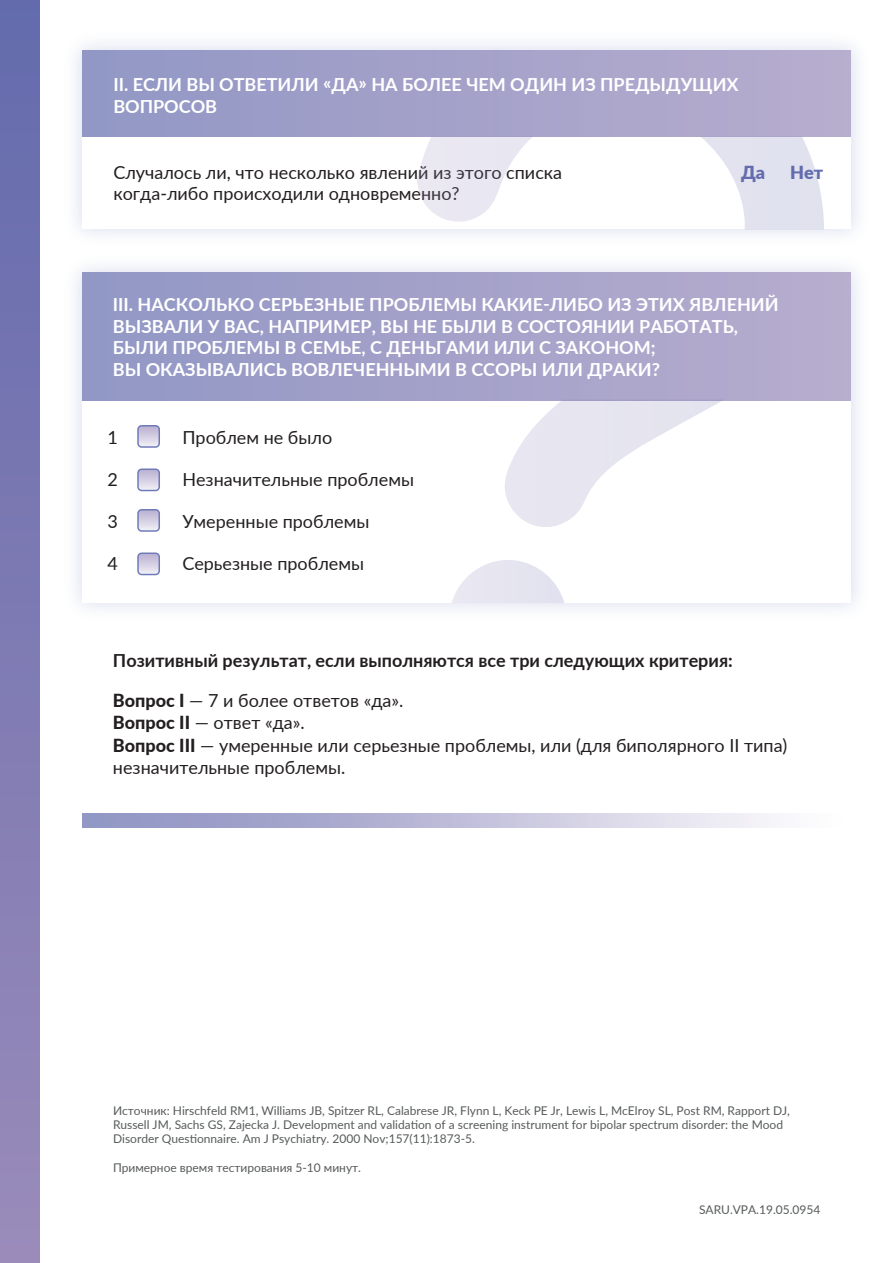
<style>
.page{position:relative;width:893px;height:1263px;background:#fff}
.page>*{position:absolute;margin:0;border:0;box-sizing:border-box;transform-origin:0 0}
.t1{font:18px/22.5px "Lato";color:#231f20}
.t2{font:700 18px/21.6px "Lato";color:#fff}
.t3{font:700 18px "Lato";color:#231f20}
.t4{font:900 18px "Lato";color:#636cae}
.t5{font:12px/14.4px "Lato";color:#575a5b}
.s1{font-weight:800}
</style>
<div class="page">
<div style="left:82px;top:51px;width:769px;height:85px;background:linear-gradient(to right,#9297c5,#b7adce)"></div>
<div style="left:82px;top:273px;width:769px;height:127px;background:linear-gradient(to right,#9297c5,#b7adce)"></div>
<svg style="left:82px;top:813px;width:691px;height:14px;background:#bdbdd9"></svg>
<svg style="left:138px;top:426px;width:21px;height:21px"></svg>
<div style="left:137px;top:425px;width:23px;height:23px;border:2px solid #606cb2;border-radius:4px"></div>
<svg style="left:138px;top:469px;width:21px;height:21px"></svg>
<div style="left:137px;top:468px;width:23px;height:23px;border:2px solid #606cb2;border-radius:4px"></div>
<svg style="left:138px;top:510px;width:21px;height:21px"></svg>
<div style="left:137px;top:509px;width:23px;height:23px;border:2px solid #606cb2;border-radius:4px"></div>
<svg style="left:138px;top:553px;width:21px;height:21px"></svg>
<div style="left:137px;top:552px;width:23px;height:23px;border:2px solid #606cb2;border-radius:4px"></div>
<div style="left:0;top:0;width:40px;height:1263px;background:linear-gradient(to bottom,#636bac,#998bba)"></div>
<svg style="left:417px;top:136px;width:116px;height:96px"></svg>
<svg style="left:700px;top:136px;width:124px;height:94px"></svg>
<svg style="left:504px;top:399px;width:221px;height:128px"></svg>
<svg style="left:452px;top:560px;width:112px;height:43px"></svg>
<h1 class="t2" style="left:113px;top:73px;width:627px">II. ЕСЛИ ВЫ ОТВЕТИЛИ «ДА» НА БОЛЕЕ ЧЕМ ОДИН ИЗ ПРЕДЫДУЩИХ<br>ВОПРОСОВ</h1>
<h1 class="t1" style="left:113px;top:161px;width:450px;line-height:21.6px">Cлучалось ли, что несколько явлений из этого списка когда-либо происходили одновременно?</h1>
<h1 class="t4" style="left:741px;top:158px;width:26px">Да</h1>
<h1 class="t4" style="left:790px;top:158px;width:35px">Нет</h1>
<h1 class="t2" style="left:113px;top:293px;width:667px">III. НАСКОЛЬКО СЕРЬЕЗНЫЕ ПРОБЛЕМЫ КАКИЕ-ЛИБО ИЗ ЭТИХ ЯВЛЕНИЙ ВЫЗВАЛИ У ВАС, НАПРИМЕР, ВЫ НЕ БЫЛИ В СОСТОЯНИИ РАБОТАТЬ, БЫЛИ ПРОБЛЕМЫ В СЕМЬЕ, С ДЕНЬГАМИ ИЛИ С ЗАКОНОМ;<br>ВЫ ОКАЗЫВАЛИСЬ ВОВЛЕЧЕННЫМИ В ССОРЫ ИЛИ ДРАКИ?</h1>
<h1 class="t1" style="left:107px;top:425px;width:12px">1</h1>
<h1 class="t1" style="left:107px;top:467px;width:12px">2</h1>
<h1 class="t1" style="left:107px;top:509px;width:12px">3</h1>
<h1 class="t1" style="left:107px;top:551px;width:12px">4</h1>
<h1 class="t1" style="left:182px;top:425px;width:151px">Проблем не было</h1>
<h1 class="t1" style="left:182px;top:467px;width:233px">Незначительные проблемы</h1>
<h1 class="t1" style="left:182px;top:509px;width:189px">Умеренные проблемы</h1>
<h1 class="t1" style="left:182px;top:551px;width:183px">Серьезные проблемы</h1>
<h1 class="t3" style="left:113px;top:647px;width:621px">Позитивный результат, если выполняются все три следующих критерия:</h1>
<h1 class="t1" style="left:113px;top:688px;width:676px"><span class="s1">Вопрос I</span> — 7 и более ответов «да».<br><span class="s1">Вопрос II</span> — ответ «да».<br><span class="s1">Вопрос III</span> — умеренные или серьезные проблемы, или (для биполярного II типа) незначительные проблемы.</h1>
<p class="t5" style="left:113px;top:1103px;width:678px">Источник: Hirschfeld RM1, Williams JB, Spitzer RL, Calabrese JR, Flynn L, Keck PE Jr, Lewis L, McElroy SL, Post RM, Rapport DJ,<br>Russell JM, Sachs GS, Zajecka J. Development and validation of a screening instrument for bipolar spectrum disorder: the Mood<br>Disorder Questionnaire. Am J Psychiatry. 2000 Nov;157(11):1873-5.</p>
<p class="t5" style="left:113px;top:1160px;width:250px">Примерное время тестирования 5-10 минут.</p>
<p class="t5" style="left:699px;top:1202px;width:123px">SARU.VPA.19.05.0954</p>
</div>
